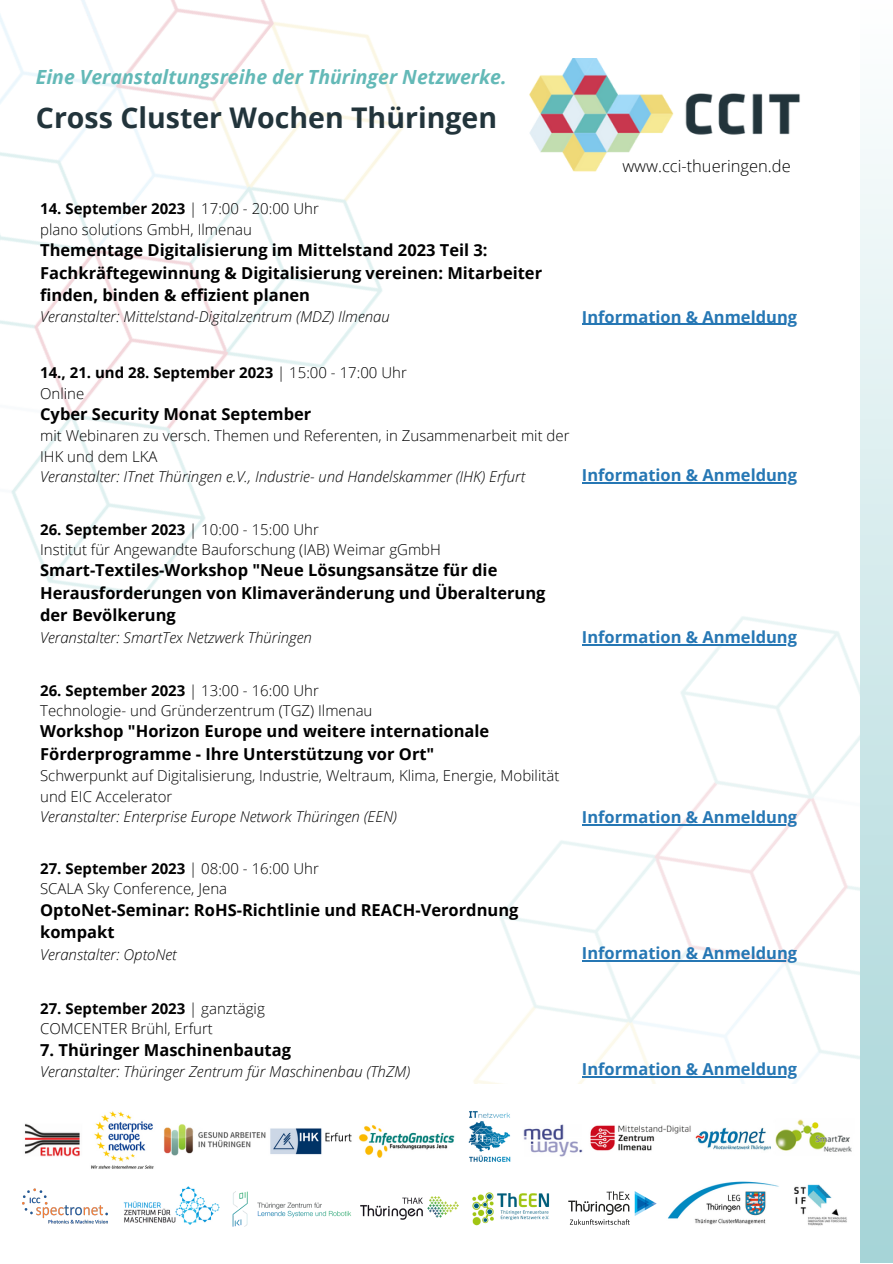
<style>
.page{position:relative;width:893px;height:1264px;background:#fff}
.page>*{position:absolute;margin:0;border:0;box-sizing:border-box;transform-origin:0 0}
.t1{font:700 28.5px "Open Sans";color:#22343b}
.t2{font:italic 700 19.5px "Open Sans";color:#63b9b7}
.t3{font:700 16.5px/22.5px "Open Sans";color:#000}
.t4{font:700 16.5px "Open Sans";color:#2677b4}
.t5{font:300 16.5px "Open Sans";color:#000}
.t6{font:300 15px/20.2px "Open Sans";color:#000}
.t7{font:italic 300 15px "Open Sans";color:#000}
.t8{font:700 15px "Open Sans";color:#000}
.s1{font-weight:300}
</style>
<div class="page">
<img style="left:0;top:0;width:860px;height:999px">
<img style="left:521px;top:58px;width:290px;height:119px">
<hr style="left:582px;top:644px;width:215px;height:1px;background:#2677b4">
<hr style="left:582px;top:824px;width:215px;height:1px;background:#2677b4">
<hr style="left:582px;top:960px;width:215px;height:1px;background:#2677b4">
<hr style="left:582px;top:482px;width:215px;height:2px;background:#2677b4">
<hr style="left:582px;top:323px;width:215px;height:2px;background:#2677b4">
<hr style="left:582px;top:1076px;width:215px;height:1px;background:#2677b4">
<div style="left:860px;top:0;width:32px;height:1262px;background:linear-gradient(to bottom,#feffff,#a5d4d7)"></div>
<img style="left:24px;top:1123px;width:56px;height:34px">
<img style="left:523px;top:1124px;width:60px;height:33px">
<img style="left:794px;top:1184px;width:53px;height:42px">
<img style="left:472px;top:1192px;width:78px;height:34px">
<img style="left:22px;top:1188px;width:86px;height:36px">
<img style="left:695px;top:1127px;width:74px;height:24px">
<img style="left:468px;top:1111px;width:43px;height:51px">
<img style="left:590px;top:1125px;width:101px;height:26px">
<img style="left:270px;top:1128px;width:82px;height:27px">
<img style="left:358px;top:1125px;width:97px;height:32px">
<img style="left:164px;top:1124px;width:102px;height:32px">
<img style="left:123px;top:1186px;width:96px;height:38px">
<img style="left:667px;top:1181px;width:112px;height:43px">
<img style="left:91px;top:1111px;width:63px;height:58px">
<img style="left:232px;top:1191px;width:120px;height:36px">
<img style="left:568px;top:1191px;width:89px;height:34px">
<img style="left:360px;top:1196px;width:99px;height:24px">
<img style="left:769px;top:1119px;width:83px;height:33px">
<p class="t2" style="left:36px;top:64px;width:472px">Eine Veranstaltungsreihe der Thüringer Netzwerke.</p>
<p class="t1" style="left:36px;top:97px;width:462px">Cross Cluster Wochen Thüringen</p>
<p class="t5" style="left:622px;top:154px;width:170px">www.cci-thueringen.de</p>
<p class="t8" style="left:40px;top:198px;width:280px">14. September 2023 <span class="s1">| 17:00 - 20:00 Uhr</span></p>
<p class="t6" style="left:40px;top:219px;width:213px">plano solutions GmbH, Ilmenau</p>
<p class="t3" style="left:40px;top:238px;width:503px">Thementage Digitalisierung im Mittelstand 2023 Teil 3:<br>Fachkräftegewinnung &amp; Digitalisierung vereinen: Mitarbeiter finden, binden &amp; effizient planen</p>
<p class="t7" style="left:40px;top:306px;width:351px">Veranstalter: Mittelstand-Digitalzentrum (MDZ) Ilmenau</p>
<p class="t4" style="left:582px;top:305px;width:217px">Information &amp; Anmeldung</p>
<p class="t8" style="left:40px;top:362px;width:368px">14., 21. und 28. September 2023 <span class="s1">| 15:00 - 17:00 Uhr</span></p>
<p class="t6" style="left:40px;top:382px;width:46px">Online</p>
<p class="t3" style="left:40px;top:402px;width:273px">Cyber Security Monat September</p>
<p class="t6" style="left:40px;top:425px;width:531px">mit Webinaren zu versch. Themen und Referenten, in Zusammenarbeit mit der<br>IHK und dem LKA</p>
<p class="t7" style="left:40px;top:466px;width:486px">Veranstalter: ITnet Thüringen e.V., Industrie- und Handelskammer (IHK) Erfurt</p>
<p class="t4" style="left:582px;top:464px;width:217px">Information &amp; Anmeldung</p>
<p class="t8" style="left:40px;top:519px;width:280px">26. September 2023 <span class="s1">| 10:00 - 15:00 Uhr</span></p>
<p class="t6" style="left:40px;top:539px;width:402px">Institut für Angewandte Bauforschung (IAB) Weimar gGmbH</p>
<p class="t3" style="left:40px;top:558px;width:507px">Smart-Textiles-Workshop "Neue Lösungsansätze für die<br>Herausforderungen von Klimaveränderung und Überalterung der Bevölkerung</p>
<p class="t7" style="left:40px;top:626px;width:273px">Veranstalter: SmartTex Netzwerk Thüringen</p>
<p class="t8" style="left:40px;top:679px;width:280px">26. September 2023 <span class="s1">| 13:00 - 16:00 Uhr</span></p>
<p class="t6" style="left:40px;top:700px;width:334px">Technologie- und Gründerzentrum (TGZ) Ilmenau</p>
<p class="t3" style="left:40px;top:719px;width:450px">Workshop "Horizon Europe und weitere internationale<br>Förderprogramme - Ihre Unterstützung vor Ort"</p>
<p class="t6" style="left:40px;top:765px;width:520px">Schwerpunkt auf Digitalisierung, Industrie, Weltraum, Klima, Energie, Mobilität und EIC Accelerator</p>
<p class="t7" style="left:40px;top:805px;width:358px">Veranstalter: Enterprise Europe Network Thüringen (EEN)</p>
<p class="t8" style="left:40px;top:858px;width:280px">27. September 2023 <span class="s1">| 08:00 - 16:00 Uhr</span></p>
<p class="t6" style="left:40px;top:878px;width:188px">SCALA Sky Conference, Jena</p>
<p class="t3" style="left:40px;top:898px;width:480px">OptoNet-Seminar: RoHS-Richtlinie und REACH-Verordnung kompakt</p>
<p class="t7" style="left:40px;top:943px;width:138px">Veranstalter: OptoNet</p>
<p class="t8" style="left:40px;top:998px;width:226px">27. September 2023 <span class="s1">| ganztägig</span></p>
<p class="t6" style="left:40px;top:1018px;width:174px">COMCENTER Brühl, Erfurt</p>
<p class="t3" style="left:40px;top:1038px;width:252px">7. Thüringer Maschinenbautag</p>
<p class="t7" style="left:40px;top:1061px;width:371px">Veranstalter: Thüringer Zentrum für Maschinenbau (ThZM)</p>
<p class="t4" style="left:582px;top:625px;width:217px">Information &amp; Anmeldung</p>
<p class="t4" style="left:582px;top:805px;width:217px">Information &amp; Anmeldung</p>
<p class="t4" style="left:582px;top:941px;width:217px">Information &amp; Anmeldung</p>
<p class="t4" style="left:582px;top:1057px;width:217px">Information &amp; Anmeldung</p>
</div>
